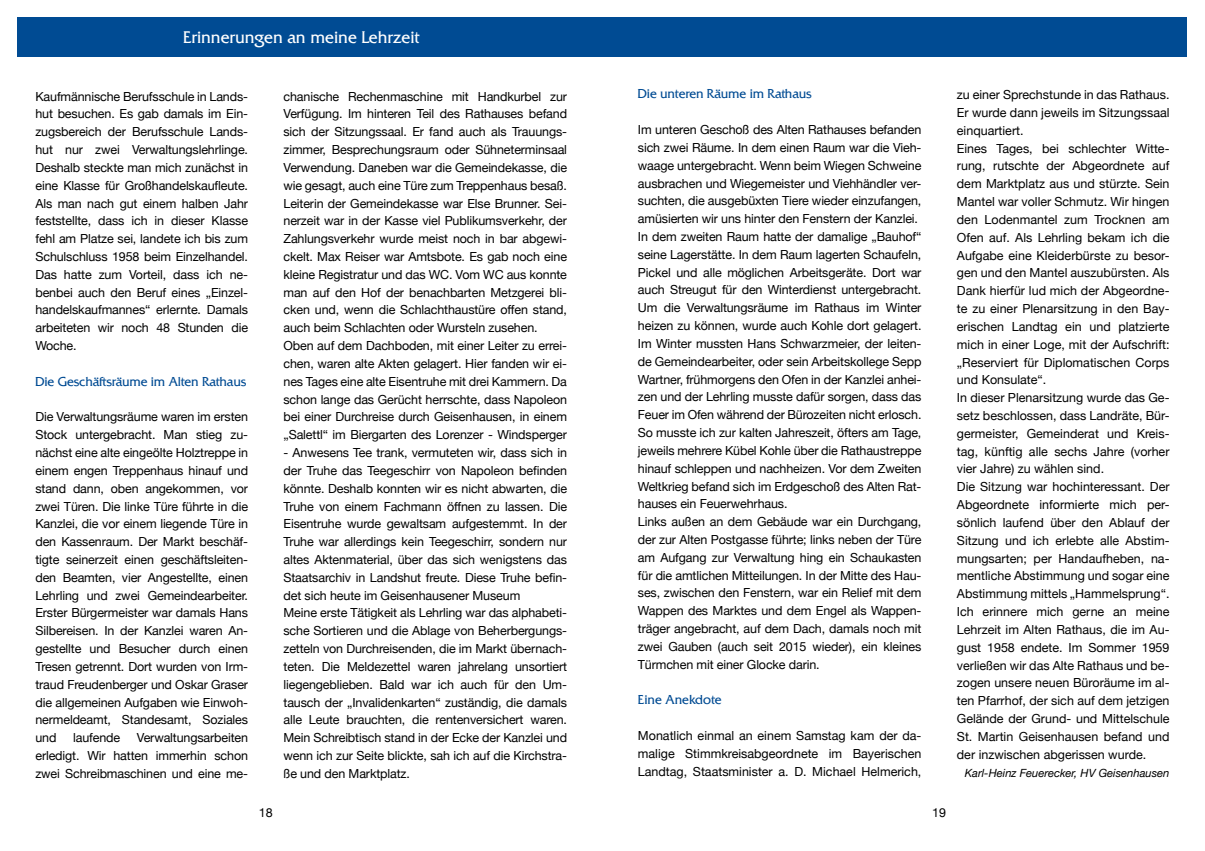
<style>
.page{position:relative;width:1205px;height:851px;background:#fff}
.page>*{position:absolute;margin:0;border:0;box-sizing:border-box;transform-origin:0 0}
.t1{font:300 16.25px "Quadrat Serial";color:#fff}
.t2{font:12.5px/17.8px "Helvetica Neue";letter-spacing:-.01em;color:#000}
.t3{font:300 12.5px "Quadrat Serial";letter-spacing:-.01em;color:#004b93}
.t4{font:italic 11.25px "Helvetica Neue";color:#000}
</style>
<div class="page">
<div style="left:18px;top:18px;width:1169px;height:39px;background:#004b93"></div>
<h1 class="t1" style="left:183px;top:27px;width:238px">Erinnerungen an meine Lehrzeit</h1>
<p class="t2" style="left:35px;top:88px;width:214px;text-align:justify">Kaufmännische Berufsschule in Lands&shy;hut besuchen. Es gab damals im Ein&shy;zugsbereich der Berufsschule Lands&shy;hut nur zwei Verwaltungslehrlinge.<br>Deshalb steckte man mich zunächst in eine Klasse für Großhandelskaufleute.<br>Als man nach gut einem halben Jahr feststellte, dass ich in dieser Klasse fehl am Platze sei, landete ich bis zum Schulschluss 1958 beim Einzelhandel.<br>Das hatte zum Vorteil, dass ich ne&shy;benbei auch den Beruf eines „Einzel&shy;handelskaufmannes“ erlernte. Damals arbeiteten wir noch 48 Stunden die Woche.</p>
<p class="t3" style="left:35px;top:374px;width:212px">Die Geschäftsräume im Alten Rathaus</p>
<p class="t2" style="left:35px;top:409px;width:214px;text-align:justify">Die Verwaltungsräume waren im ersten Stock untergebracht. Man stieg zu&shy;nächst eine alte eingeölte Holztreppe in einem engen Treppenhaus hinauf und stand dann, oben angekommen, vor zwei Türen. Die linke Türe führte in die Kanzlei, die vor einem liegende Türe in den Kassenraum. Der Markt beschäf&shy;tigte seinerzeit einen geschäftsleiten&shy;den Beamten, vier Angestellte, einen Lehrling und zwei Gemeindearbeiter.<br>Erster Bürgermeister war damals Hans Silbereisen. In der Kanzlei waren An&shy;gestellte und Besucher durch einen Tresen getrennt. Dort wurden von Irm&shy;traud Freudenberger und Oskar Graser die allgemeinen Aufgaben wie Einwoh&shy;nermeldeamt, Standesamt, Soziales und</p>
<p class="t2" style="left:73px;top:729px;width:49px">laufende</p>
<p class="t2" style="left:35px;top:729px;width:214px;text-align:justify;text-indent:101px">Verwaltungsarbeiten erledigt. Wir hatten immerhin schon zwei Schreibmaschinen und eine me-</p>
<p class="t2" style="left:283px;top:88px;width:285px">chanische Rechenmaschine mit Handkurbel zur Verfügung. Im hinteren Teil des Rathauses befand sich der Sitzungssaal. Er fand auch als Trauungs&shy;zimmer, Besprechungsraum oder Sühneterminsaal Verwendung. Daneben war die Gemeindekasse, die wie gesagt, auch eine Türe zum Treppenhaus besaß.<br>Leiterin der Gemeindekasse war Else Brunner. Sei&shy;nerzeit war in der Kasse viel Publikumsverkehr, der Zahlungsverkehr wurde meist noch in bar abgewi&shy;ckelt. Max Reiser war Amtsbote. Es gab noch eine kleine Registratur und das WC. Vom WC aus konnte man auf den Hof der benachbarten Metzgerei bli&shy;cken und, wenn die Schlachthaustüre offen stand, auch beim Schlachten oder Wursteln zusehen.<br>Oben auf dem Dachboden, mit einer Leiter zu errei&shy;chen, waren alte Akten gelagert. Hier fanden wir ei&shy;nes Tages eine alte Eisentruhe mit drei Kammern. Da schon lange das Gerücht herrschte, dass Napoleon bei einer Durchreise durch Geisenhausen, in einem „Salettl“ im Biergarten des Lorenzer - Windsperger</p>
<p class="t2" style="left:283px;top:444px;width:285px">- Anwesens Tee trank, vermuteten wir, dass sich in der Truhe das Teegeschirr von Napoleon befinden könnte. Deshalb konnten wir es nicht abwarten, die Truhe von einem Fachmann öffnen zu lassen. Die Eisentruhe wurde gewaltsam aufgestemmt. In der Truhe war allerdings kein Teegeschirr, sondern nur altes Aktenmaterial, über das sich wenigstens das Staatsarchiv in Landshut freute. Diese Truhe befin&shy;det sich heute im Geisenhausener Museum<br>Meine erste Tätigkeit als Lehrling war das alphabeti&shy;sche Sortieren und die Ablage von Beherbergungs&shy;zetteln von Durchreisenden, die im Markt übernach&shy;teten. Die Meldezettel waren jahrelang unsortiert liegengeblieben. Bald war ich auch für den Um&shy;tausch der „Invalidenkarten“ zuständig, die damals alle Leute brauchten, die rentenversichert waren.<br>Mein Schreibtisch stand in der Ecke der Kanzlei und wenn ich zur Seite blickte, sah ich auf die Kirchstra&shy;ße und den Marktplatz.</p>
<p class="t3" style="left:638px;top:86px;width:175px">Die unteren Räume im Rathaus</p>
<p class="t2" style="left:638px;top:121px;width:285px">Im unteren Geschoß des Alten Rathauses befanden sich zwei Räume. In dem einen Raum war die Vieh&shy;waage untergebracht. Wenn beim Wiegen Schweine ausbrachen und Wiegemeister und Viehhändler ver&shy;suchten, die ausgebüxten Tiere wieder einzufangen, amüsierten wir uns hinter den Fenstern der Kanzlei.<br>In dem zweiten Raum hatte der damalige „Bauhof“ seine Lagerstätte. In dem Raum lagerten Schaufeln, Pickel und alle möglichen Arbeitsgeräte. Dort war auch Streugut für den Winterdienst untergebracht.<br>Um die Verwaltungsräume im Rathaus im Winter heizen zu können, wurde auch Kohle dort gelagert.<br>Im Winter mussten Hans Schwarzmeier, der leiten&shy;de Gemeindearbeiter, oder sein Arbeitskollege Sepp Wartner, frühmorgens den Ofen in der Kanzlei anhei&shy;zen und der Lehrling musste dafür sorgen, dass das Feuer im Ofen während der Bürozeiten nicht erlosch.<br>So musste ich zur kalten Jahreszeit, öfters am Tage, jeweils mehrere Kübel Kohle über die Rathaustreppe hinauf schleppen und nachheizen. Vor dem Zweiten Weltkrieg befand sich im Erdgeschoß des Alten Rat&shy;hauses ein Feuerwehrhaus.<br>Links außen an dem Gebäude war ein Durchgang, der zur Alten Postgasse führte; links neben der Türe am Aufgang zur Verwaltung hing ein Schaukasten für die amtlichen Mitteilungen. In der Mitte des Hau&shy;ses, zwischen den Fenstern, war ein Relief mit dem Wappen des Marktes und dem Engel als Wappen&shy;träger angebracht, auf dem Dach, damals noch mit zwei Gauben (auch seit 2015 wieder), ein kleines Türmchen mit einer Glocke darin.</p>
<p class="t3" style="left:638px;top:692px;width:85px">Eine Anekdote</p>
<p class="t2" style="left:638px;top:727px;width:285px;text-align:justify">Monatlich einmal an einem Samstag kam der da&shy;malige Stimmkreisabgeordnete im Bayerischen Landtag, Staatsminister a. D. Michael Helmerich,</p>
<p class="t2" style="left:259px;top:804px;width:15px">18</p>
<p class="t2" style="left:932px;top:804px;width:15px">19</p>
<p class="t2" style="left:957px;top:86px;width:214px">zu einer Sprechstunde in das Rathaus.<br>Er wurde dann jeweils im Sitzungssaal einquartiert.<br>Eines Tages, bei schlechter Witte&shy;rung, rutschte der Abgeordnete auf dem Marktplatz aus und stürzte. Sein Mantel war voller Schmutz. Wir hingen den Lodenmantel zum Trocknen am Ofen auf. Als Lehrling bekam ich die Aufgabe eine Kleiderbürste zu besor&shy;gen und den Mantel auszubürsten. Als Dank hierfür lud mich der Abgeordne&shy;te zu einer Plenarsitzung in den Bay&shy;erischen Landtag ein und platzierte mich in einer Loge, mit der Aufschrift: „Reserviert für Diplomatischen Corps und Konsulate“.<br>In dieser Plenarsitzung wurde das Ge&shy;setz beschlossen, dass Landräte, Bür&shy;germeister, Gemeinderat und Kreis&shy;tag, künftig alle sechs Jahre (vorher vier Jahre) zu wählen sind.<br>Die Sitzung war hochinteressant. Der Abgeordnete informierte mich per&shy;sönlich laufend über den Ablauf der Sitzung und ich erlebte alle Abstim&shy;mungsarten; per Handaufheben, na&shy;mentliche Abstimmung und sogar eine Abstimmung mittels „Hammelsprung“.<br>Ich erinnere mich gerne an meine Lehrzeit im Alten Rathaus, die im Au&shy;gust 1958 endete. Im Sommer 1959 verließen wir das Alte Rathaus und be&shy;zogen unsere neuen Büroräume im al&shy;ten Pfarrhof, der sich auf dem jetzigen Gelände der Grund- und Mittelschule St. Martin Geisenhausen befand und der inzwischen abgerissen wurde.</p>
<p class="t4" style="left:964px;top:764px;width:206px">Karl-Heinz Feuerecker, HV Geisenhausen</p>
</div>
